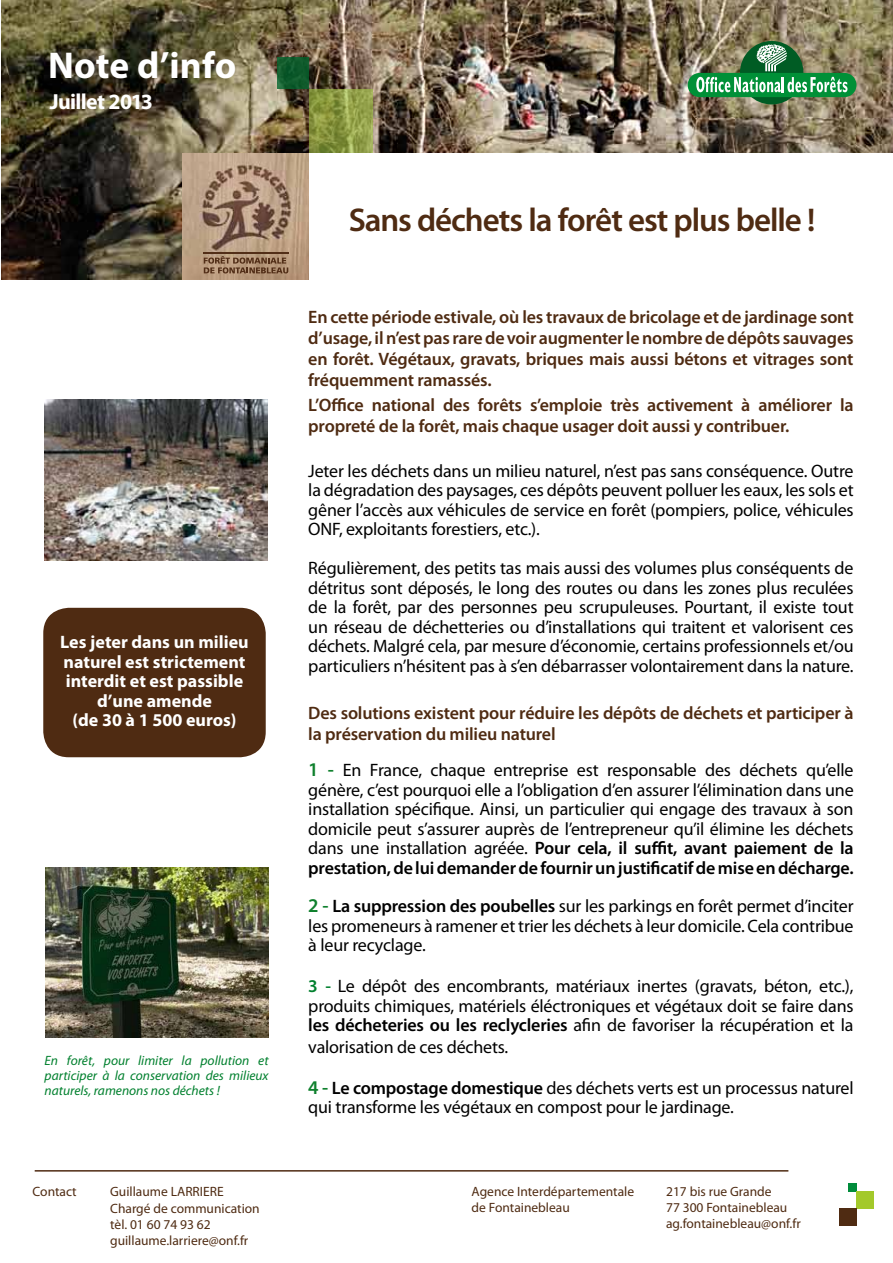
<style>
.page{position:relative;width:893px;height:1263px;background:#fff}
.page>*{position:absolute;margin:0;border:0;box-sizing:border-box;transform-origin:0 0}
.t1{font:700 37.5px "Myriad Pro";letter-spacing:.005em;color:#fff}
.t2{font:600 33px "Myriad Pro";letter-spacing:-.035em;color:#4f2b12}
.t3{font:700 21.9px "Myriad Pro";letter-spacing:-.03em;color:#fff}
.t4{font:18px/19.5px "Myriad Pro";letter-spacing:-.01em;color:#000;text-align:justify}
.t5{font:600 18px/21px "Myriad Pro";letter-spacing:-.01em;color:#4f2b12}
.t6{font:700 18px/19.5px "Myriad Pro";color:#fff;text-align:center}
.t7{font:13.5px/16.2px "Myriad Pro";color:#4f2b12}
.t8{font:italic 13.5px/15px "Myriad Pro";color:#00802e;text-align:justify}
.s1{font-weight:600;font-size:19.5px;color:#0f802d}
.s2{font-weight:600}
.s3{font-weight:600;color:#00802e}
</style>
<div class="page">
<div style="left:43px;top:608px;width:223px;height:149px;background:#4f2b12;border-radius:26px"></div>
<img style="left:46px;top:867px;width:223px;height:170px">
<div style="left:848px;top:1183px;width:9px;height:9px;background:#008c3b"></div>
<div style="left:857px;top:1191px;width:17px;height:18px;background:#a3c92b"></div>
<div style="left:839px;top:1209px;width:18px;height:17px;background:#4f2b12"></div>
<hr style="left:35px;top:1170px;width:753px;height:1px;background:#4f2b12">
<img style="left:45px;top:400px;width:222px;height:160px">
<img style="left:1px;top:0;width:892px;height:280px">
<svg style="left:277px;top:57px;width:31px;height:32px"></svg>
<svg style="left:309px;top:89px;width:64px;height:64px;background:#8b9a44"></svg>
<img style="left:183px;top:153px;width:126px;height:127px">
<hr style="left:204px;top:252px;width:85px;height:2px;background:#522e17">
<svg style="left:204px;top:256px;width:84px;height:17px"></svg>
<div style="left:740px;top:41px;width:63px;height:63px;background:#005c24;border-radius:50%"></div>
<div style="left:688px;top:73px;width:168px;height:24px;background:#009037;border-radius:12px"></div>
<svg style="left:696px;top:77px;width:151px;height:15px"></svg>
<svg style="left:756px;top:44px;width:31px;height:27px"></svg>
<div style="left:309px;top:153px;width:584px;height:137px;background:#fff"></div>
<h1 class="t1" style="left:48px;top:41px;width:190px">Note d’info</h1>
<p class="t3" style="left:50px;top:88px;width:105px">Juillet 2013</p>
<p class="t6" style="left:60px;top:632px;width:190px">Les jeter dans un milieu naturel est strictement interdit et est passible d’une amende<br>(de 30 à 1 500 euros)</p>
<p class="t8" style="left:45px;top:1052px;width:225px">En forêt, pour limiter la pollution et participer à la conservation des milieux naturels, ramenons nos déchets !</p>
<h2 class="t2" style="left:349px;top:199px;width:468px">Sans déchets la forêt est plus belle !</h2>
<p class="t5" style="left:308px;top:306px;width:547px;text-align:justify">En cette période estivale, où les travaux de bricolage et de jardinage sont d’usage, il n’est pas rare de voir augmenter le nombre de dépôts sauvages en forêt. Végétaux, gravats, briques mais aussi bétons et vitrages sont fréquemment ramassés.</p>
<p class="t5" style="left:308px;top:394px;width:547px">L’Office national des forêts s’emploie très activement à améliorer la propreté de la forêt, mais chaque usager doit aussi y contribuer.</p>
<p class="t4" style="left:308px;top:461px;width:547px">Jeter les déchets dans un milieu naturel, n’est pas sans conséquence. Outre la dégradation des paysages, ces dépôts peuvent polluer les eaux, les sols et gêner l’accès aux véhicules de service en forêt (pompiers, police, véhicules ONF, exploitants forestiers, etc.).</p>
<p class="t4" style="left:308px;top:558px;width:547px">Régulièrement, des petits tas mais aussi des volumes plus conséquents de détritus sont déposés, le long des routes ou dans les zones plus reculées de la forêt, par des personnes peu scrupuleuses. Pourtant, il existe tout un réseau de déchetteries ou d’installations qui traitent et valorisent ces déchets. Malgré cela, par mesure d’économie, certains professionnels et/ou particuliers n’hésitent pas à s’en débarrasser volontairement dans la nature.</p>
<p class="t5" style="left:308px;top:702px;width:547px">Des solutions existent pour réduire les dépôts de déchets et participer à la préservation du milieu naturel</p>
<p class="t4" style="left:308px;top:760px;width:547px"><span class="s1">1 -</span> En France, chaque entreprise est responsable des déchets qu’elle génère, c’est pourquoi elle a l’obligation d’en assurer l’élimination dans une installation spécifique. Ainsi, un particulier qui engage des travaux à son domicile peut s’assurer auprès de l’entrepreneur qu’il élimine les déchets dans une installation agréée. <span class="s2">Pour cela, il suffit, avant paiement de la prestation, de lui demander de fournir un justificatif de mise en décharge.</span></p>
<p class="t4" style="left:308px;top:896px;width:547px"><span class="s1">2 -</span> <span class="s2">La suppression des poubelles</span> sur les parkings en forêt permet d’inciter les promeneurs à ramener et trier les déchets à leur domicile. Cela contribue à leur recyclage.</p>
<p class="t4" style="left:308px;top:976px;width:547px"><span class="s3">3 -</span> Le dépôt des encombrants, matériaux inertes (gravats, béton, etc.), produits chimiques, matériels éléctroniques et végétaux doit se faire dans <span class="s2">les décheteries ou les reclycleries</span> afin de favoriser la récupération et la</p>
<p class="t4" style="left:308px;top:1037px;width:202px">valorisation de ces déchets.</p>
<p class="t4" style="left:308px;top:1078px;width:547px"><span class="s1">4 -</span> <span class="s2">Le compostage domestique</span> des déchets verts est un processus naturel qui transforme les végétaux en compost pour le jardinage.</p>
<p class="t7" style="left:33px;top:1183px;width:46px">Contact</p>
<p class="t7" style="left:472px;top:1183px;width:164px">Agence Interdépartementale de Fontainebleau</p>
<p class="t7" style="left:110px;top:1183px;width:151px">Guillaume LARRIERE<br>Chargé de communication tèl. 01 60 74 93 62 guillaume.larriere@onf.fr</p>
<p class="t7" style="left:666px;top:1183px;width:136px">217 bis rue Grande<br>77 300 Fontainebleau ag.fontainebleau@onf.fr</p>
</div>
